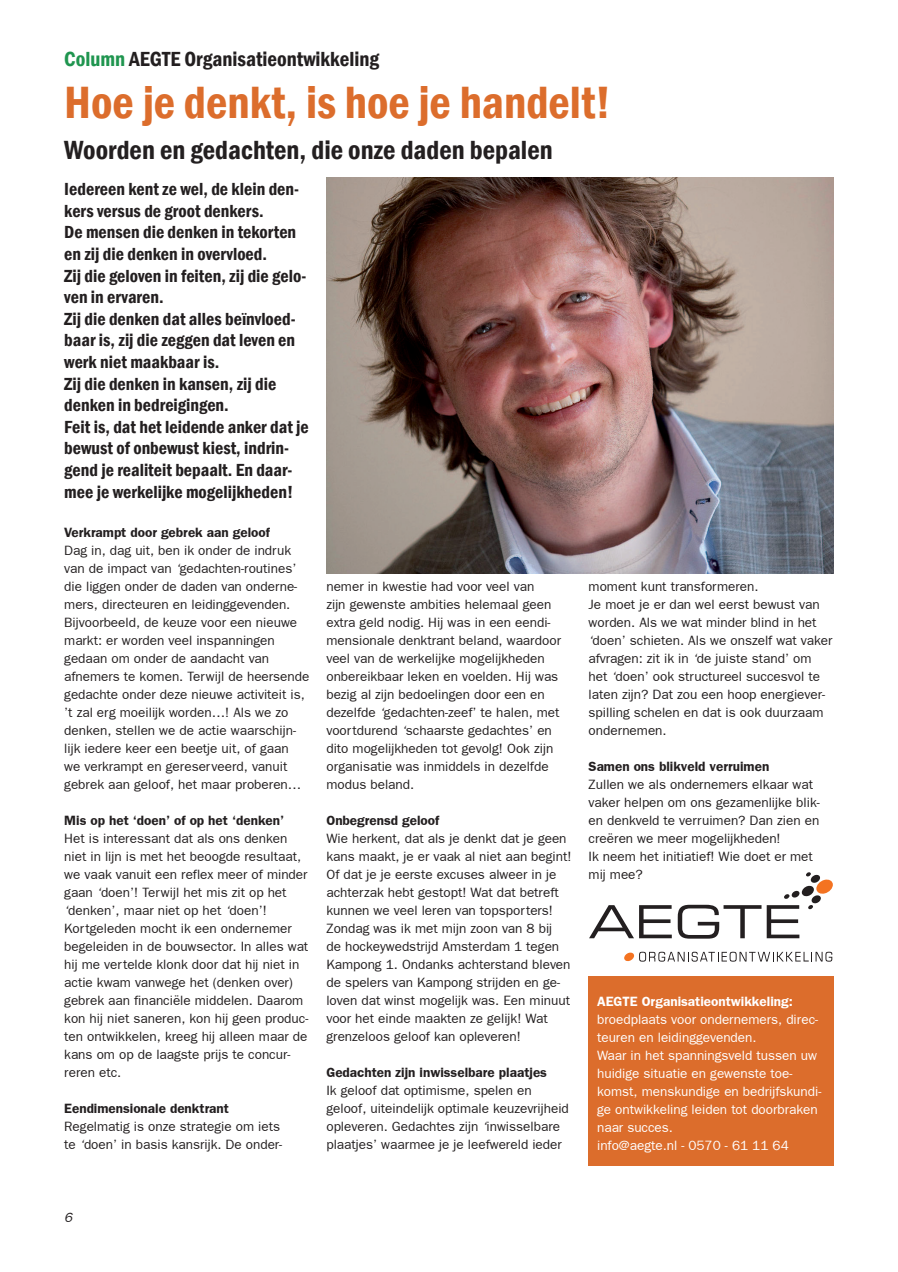
<style>
.page{position:relative;width:898px;height:1272px;background:#fff}
.page>*{position:absolute;margin:0;border:0;box-sizing:border-box;transform-origin:0 0}
.t1{font:600 condensed 46.5px "Franklin Gothic";color:#dc6d2c}
.t2{font:600 condensed 27px "Franklin Gothic";color:#231f20}
.t3{font:600 condensed 21px "Franklin Gothic";color:#231f20}
.t4{font:600 condensed 18px/21.6px "Franklin Gothic";color:#231f20}
.t5{font:13.5px/18px "Frankfurt Gothic Plain";color:#231f20}
.t6{font:13.5px/18px "Frankfurt Gothic Plain";color:#fff}
.t7{font:700 13.5px "Frankfurt Gothic";color:#231f20}
.t8{font:700 13.5px "Frankfurt Gothic";color:#fff}
.t9{font:italic 13.5px "Frankfurt Gothic";color:#231f20}
.s1{color:#1f954f}
</style>
<div class="page">
<img style="left:326px;top:177px;width:507px;height:396px">
<svg style="left:589px;top:905px;width:82px;height:33px"></svg>
<svg style="left:677px;top:872px;width:155px;height:66px"></svg>
<svg style="left:624px;top:951px;width:208px;height:10px"></svg>
<div style="left:588px;top:976px;width:245px;height:189px;background:#dc6d2c"></div>
<h3 class="t3" style="left:64px;top:46px;width:316px"><span class="s1">Column</span> AEGTE Organisatieontwikkeling</h3>
<h1 class="t1" style="left:64px;top:75px;width:548px">Hoe je denkt, is hoe je handelt!</h1>
<h2 class="t2" style="left:64px;top:134px;width:489px">Woorden en gedachten, die onze daden bepalen</h2>
<p class="t4" style="left:64px;top:178px;width:246px">Iedereen kent ze wel, de klein den&shy;kers versus de groot denkers.<br>De mensen die denken in tekorten en zij die denken in overvloed.<br>Zij die geloven in feiten, zij die gelo&shy;ven in ervaren.<br>Zij die denken dat alles beïnvloed&shy;baar is, zij die zeggen dat leven en werk niet maakbaar is.<br>Zij die denken in kansen, zij die denken in bedreigingen.<br>Feit is, dat het leidende anker dat je bewust of onbewust kiest, indrin&shy;gend je realiteit bepaalt. En daar&shy;mee je werkelijke mogelijkheden!</p>
<p class="t7" style="left:64px;top:528px;width:207px">Verkrampt door gebrek aan geloof</p>
<p class="t5" style="left:64px;top:543px;width:246px">Dag in, dag uit, ben ik onder de indruk van de impact van ‘gedachten-routines’ die liggen onder de daden van onderne&shy;mers, directeuren en leidinggevenden.<br>Bijvoorbeeld, de keuze voor een nieuwe markt: er worden veel inspanningen gedaan om onder de aandacht van afnemers te komen. Terwijl de heersende gedachte onder deze nieuwe activiteit is, ’t zal erg moeilijk worden…! Als we zo denken, stellen we de actie waarschijn&shy;lijk iedere keer een beetje uit, of gaan<br>we verkrampt en gereserveerd, vanuit gebrek aan geloof, het maar proberen…</p>
<p class="t7" style="left:64px;top:816px;width:221px">Mis op het ‘doen’ of op het ‘denken’</p>
<p class="t5" style="left:64px;top:831px;width:245px">Het is interessant dat als ons denken niet in lijn is met het beoogde resultaat, we vaak vanuit een reflex meer of minder gaan ‘doen’! Terwijl het mis zit op het ‘denken’, maar niet op het ‘doen’!<br>Kortgeleden mocht ik een ondernemer begeleiden in de bouwsector. In alles wat hij me vertelde klonk door dat hij niet in actie kwam vanwege het (denken over) gebrek aan financiële middelen. Daarom kon hij niet saneren, kon hij geen produc&shy;ten ontwikkelen, kreeg hij alleen maar de kans om op de laagste prijs te concur&shy;reren etc.</p>
<p class="t7" style="left:64px;top:1103px;width:166px">Eendimensionale denktrant</p>
<p class="t5" style="left:64px;top:1119px;width:219px">Regelmatig is onze strategie om iets te ‘doen’ in basis kansrijk. De onder-</p>
<p class="t5" style="left:326px;top:579px;width:236px">nemer in kwestie had voor veel van<br>zijn gewenste ambities helemaal geen extra geld nodig. Hij was in een eendi&shy;mensionale denktrant beland, waardoor veel van de werkelijke mogelijkheden onbereikbaar leken en voelden. Hij was bezig al zijn bedoelingen door een en dezelfde ‘gedachten-zeef’ te halen, met voortdurend ‘schaarste gedachtes’ en dito mogelijkheden tot gevolg! Ook zijn organisatie was inmiddels in dezelfde modus beland.</p>
<p class="t7" style="left:326px;top:815px;width:114px">Onbegrensd geloof</p>
<p class="t5" style="left:326px;top:830px;width:246px">Wie herkent, dat als je denkt dat je geen kans maakt, je er vaak al niet aan begint!<br>Of dat je je eerste excuses alweer in je achterzak hebt gestopt! Wat dat betreft kunnen we veel leren van topsporters!<br>Zondag was ik met mijn zoon van 8 bij<br>de hockeywedstrijd Amsterdam 1 tegen Kampong 1. Ondanks achterstand bleven de spelers van Kampong strijden en ge&shy;loven dat winst mogelijk was. Een minuut voor het einde maakten ze gelijk! Wat grenzeloos geloof kan opleveren!</p>
<p class="t7" style="left:326px;top:1067px;width:222px">Gedachten zijn inwisselbare plaatjes</p>
<p class="t5" style="left:326px;top:1082px;width:244px">Ik geloof dat optimisme, spelen en geloof, uiteindelijk optimale keuzevrijheid opleveren. Gedachtes zijn ‘inwisselbare plaatjes’ waarmee je je leefwereld ieder</p>
<p class="t5" style="left:588px;top:578px;width:245px">moment kunt transformeren.<br>Je moet je er dan wel eerst bewust van worden. Als we wat minder blind in het ‘doen’ schieten. Als we onszelf wat vaker afvragen: zit ik in ‘de juiste stand’ om het ‘doen’ ook structureel succesvol te laten zijn? Dat zou een hoop energiever&shy;spilling schelen en dat is ook duurzaam ondernemen.</p>
<p class="t7" style="left:588px;top:761px;width:182px">Samen ons blikveld verruimen</p>
<p class="t5" style="left:588px;top:776px;width:232px">Zullen we als ondernemers elkaar wat vaker helpen om ons gezamenlijke blik&shy;en denkveld te verruimen? Dan zien en creëren we meer mogelijkheden!<br>Ik neem het initiatief! Wie doet er met mij mee?</p>
<p class="t8" style="left:597px;top:996px;width:197px">AEGTE Organisatieontwikkeling:</p>
<p class="t6" style="left:597px;top:1011px;width:226px">broedplaats voor ondernemers, direc&shy;teuren en leidinggevenden.<br>Waar in het spanningsveld tussen uw huidige situatie en gewenste toe&shy;komst, menskundige en bedrijfskundi&shy;ge ontwikkeling leiden tot doorbraken naar succes.<br>info@aegte.nl - 0570 - 61 11 64</p>
<p class="t9" style="left:64px;top:1212px;width:10px">6</p>
</div>
